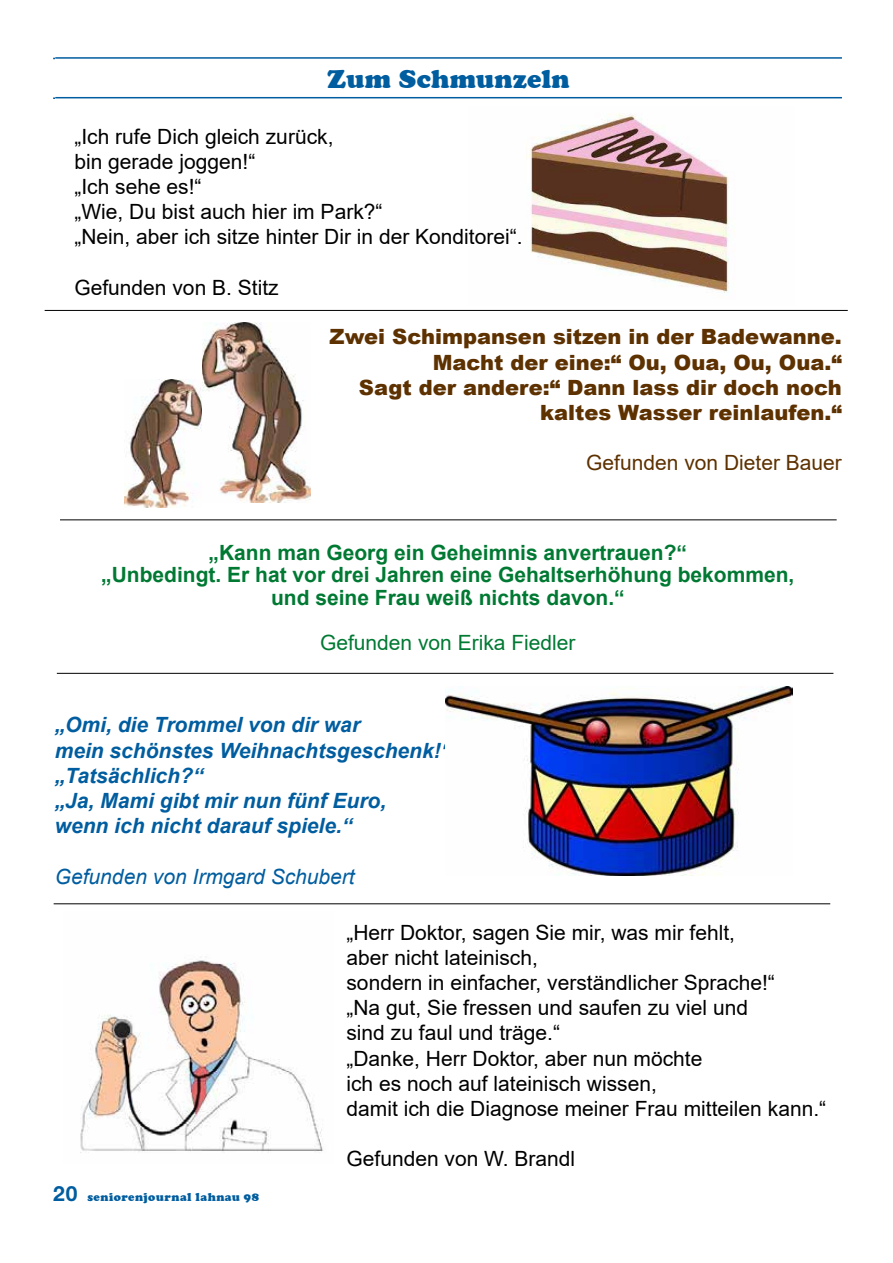
<style>
.page{position:relative;width:893px;height:1263px;background:#fff}
.page>*{position:absolute;margin:0;border:0;box-sizing:border-box;transform-origin:0 0}
.t1{font:27px "Cooper";letter-spacing:.01em;color:#005d9f}
.t2{font:21px/25.2px "Arial";color:#000}
.t3{font:700 21px/22.5px "Arial";color:#007933;text-align:center}
.t4{font:italic 700 21px/25.2px "Arial";color:#005d9f}
.t5{font:900 21px/25.2px "Arial";color:#5d3100;text-align:right}
.t6{font:italic 21px "Arial";color:#005d9f}
.t7{font:21px "Arial";color:#007933}
.t8{font:21px "Arial";color:#5d3100}
.t9{font:12px "Cooper";letter-spacing:.04em;color:#005d9f}
.s1{font-family:"Helvetica Neue LT Std";font-weight:700;font-size:21px}
</style>
<div class="page">
<hr style="left:53px;top:58px;width:787px;height:1px;background:#005d9f">
<hr style="left:53px;top:97px;width:787px;height:2px;background:#005d9f">
<img style="left:526px;top:114px;width:208px;height:179px">
<div style="left:55px;top:53px;width:787px;height:53px;background:#fff"></div>
<hr style="left:55px;top:57px;width:787px;height:2px;background:#005d9f">
<hr style="left:55px;top:97px;width:787px;height:1px;background:#005d9f">
<hr style="left:45px;top:310px;width:803px;height:1px;background:#000">
<hr style="left:60px;top:519px;width:777px;height:1px;background:#000">
<hr style="left:57px;top:673px;width:776px;height:1px;background:#000">
<hr style="left:54px;top:903px;width:776px;height:1px;background:#000">
<img style="left:203px;top:322px;width:108px;height:180px">
<img style="left:124px;top:379px;width:77px;height:128px">
<img style="left:445px;top:687px;width:348px;height:189px">
<img style="left:80px;top:960px;width:243px;height:193px">
<p class="t1" style="left:328px;top:64px;width:244px">Zum Schmunzeln</p>
<p class="t2" style="left:74px;top:123px;width:450px">„Ich rufe Dich gleich zurück,<br>bin gerade joggen!“<br>„Ich sehe es!“<br>„Wie, Du bist auch hier im Park?“<br>„Nein, aber ich sitze hinter Dir in der Konditorei“.</p>
<p class="t2" style="left:74px;top:275px;width:206px">Gefunden von B. Stitz</p>
<p class="t5" style="left:330px;top:324px;width:514px">Zwei Schimpansen sitzen in der Badewanne.<br>Macht der eine:“ Ou, Oua, Ou, Oua.“<br>Sagt der andere:“ Dann lass dir doch noch kaltes Wasser reinlaufen.“</p>
<p class="t8" style="left:586px;top:448px;width:257px">Gefunden von Dieter Bauer</p>
<p class="t1" style="left:436px;top:64px;width:23px">X</p>
<p class="t3" style="left:101px;top:541px;width:695px">„Kann man Georg ein Geheimnis anvertrauen?“<br>„Unbedingt. Er hat vor drei Jahren eine Gehaltserhöhung bekommen, und seine Frau weiß nichts davon.“</p>
<p class="t7" style="left:320px;top:628px;width:257px">Gefunden von Erika Fiedler</p>
<p class="t4" style="left:55px;top:713px;width:398px">„Omi, die Trommel von dir war<br>mein schönstes Weihnachtsgeschenk!“ „Tatsächlich?“<br>„Ja, Mami gibt mir nun fünf Euro,<br>wenn ich nicht darauf spiele.“</p>
<p class="t6" style="left:55px;top:862px;width:301px">Gefunden von Irmgard Schubert</p>
<p class="t2" style="left:346px;top:919px;width:481px">„Herr Doktor, sagen Sie mir, was mir fehlt,<br>aber nicht lateinisch,<br>sondern in einfacher, verständlicher Sprache!“<br>„Na gut, Sie fressen und saufen zu viel und<br>sind zu faul und träge.“<br>„Danke, Herr Doktor, aber nun möchte<br>ich es noch auf lateinisch wissen,<br>damit ich die Diagnose meiner Frau mitteilen kann.“</p>
<p class="t2" style="left:346px;top:1146px;width:230px">Gefunden von W. Brandl</p>
<p class="t9" style="left:53px;top:1190px;width:207px"><span class="s1">20</span> seniorenjournal lahnau 98</p>
</div>
